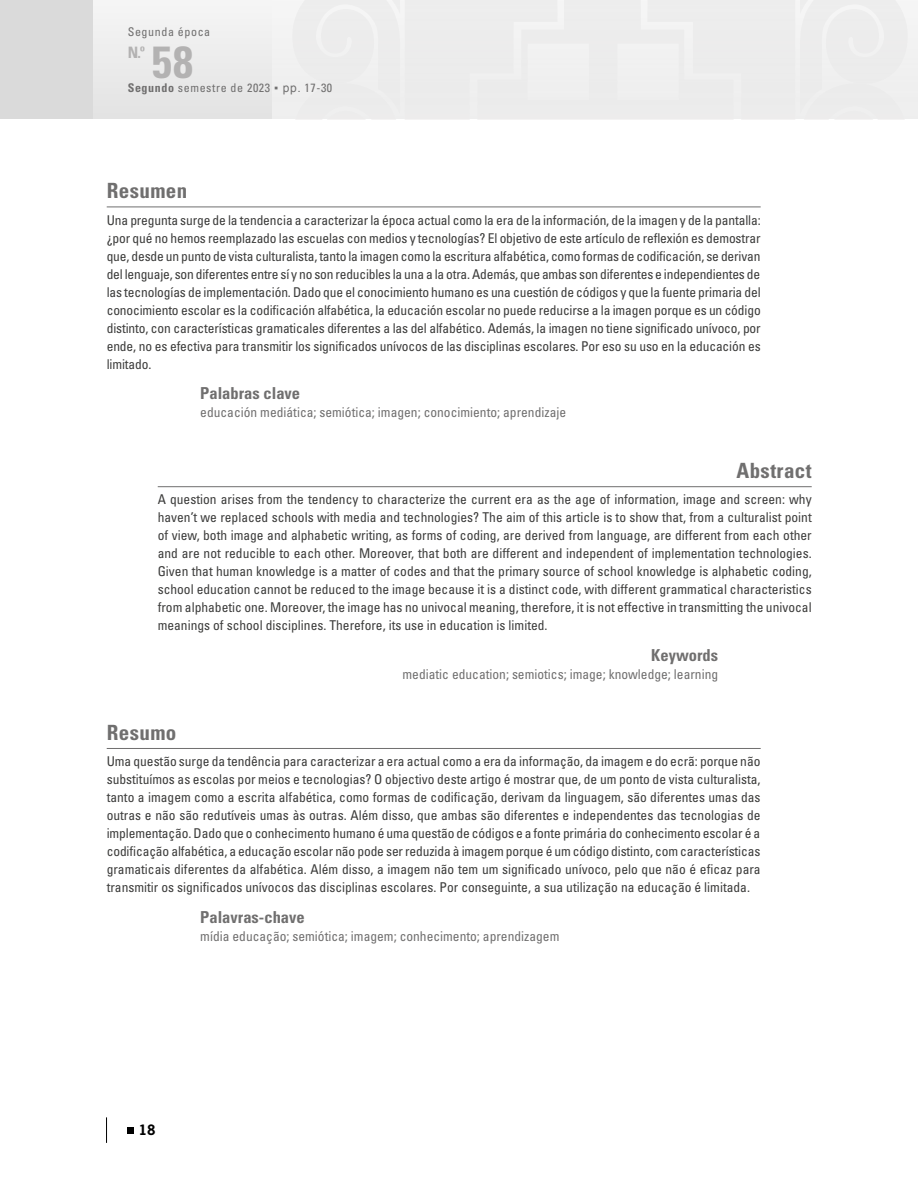
<style>
.page{position:relative;width:918px;height:1188px;background:#fff}
.page>*{position:absolute;margin:0;border:0;box-sizing:border-box;transform-origin:0 0}
.t1{font:700 condensed 45px "Univers LT Std";color:#b3b2b2}
.Abstract_T{font:700 condensed 21px "Univers LT Std";letter-spacing:.02em;color:#706f6f}
.ResumenT{font:700 condensed 21px "Univers LT Std";letter-spacing:.02em;color:#706f6f}
.Resumo_T{font:700 condensed 21px "Univers LT Std";letter-spacing:.02em;color:#706f6f}
.Palavras-chave_T{font:700 condensed 16.5px "Univers LT Std";color:#706f6f}
.PalabrasC_EspT{font:700 condensed 16.5px "Univers LT Std";color:#706f6f}
.Keywords_T{font:700 condensed 16.5px "Univers LT Std";color:#706f6f}
.t2{font:700 condensed 15.75px "Univers LT Std";color:#b3b2b2}
.ResumenTx{font:condensed 13.5px/18px "Univers LT Std";letter-spacing:-.01em;color:#3c3c3b;text-align:justify}
.Resumo_Tx{font:condensed 13.5px/18px "Univers LT Std";color:#3c3c3b;text-align:justify}
.Abstract_Tx{font:condensed 13.5px/18px "Univers LT Std";color:#3c3c3b;text-align:justify}
.palabras_EspaTX{font:condensed 13.5px "Univers LT Std";color:#706f6f}
.Palavras-chave_Tx{font:condensed 13.5px "Univers LT Std";color:#706f6f}
.Keyword_Tx{font:condensed 13.5px "Univers LT Std";color:#706f6f}
.t3{font:700 13.5px "News Gothic Std";color:#000}
.t4{font:condensed 12px "Univers LT Std";letter-spacing:.05em;color:#706f6f}
.s1{font-weight:700}
.s2{font-family:"Arial";font-stretch:normal}
</style>
<div class="page">
<div style="left:94px;top:0;width:824px;height:119px;background:#edecec"></div>
<svg style="left:128px;top:1128px;width:6px;height:6px"></svg>
<svg style="left:106px;top:1117px;width:1px;height:26px"></svg>
<div style="left:0;top:0;width:93px;height:119px;background:#dadada"></div>
<hr style="left:107px;top:207px;width:654px;height:1px;background:#706f6f">
<hr style="left:158px;top:486px;width:654px;height:1px;background:#706f6f">
<hr style="left:107px;top:748px;width:654px;height:1px;background:#706f6f">
<p class="t4" style="left:128px;top:24px;width:84px">Segunda época</p>
<p class="t2" style="left:128px;top:43px;width:19px">N.º</p>
<h1 class="t1" style="left:152px;top:34px;width:43px">58</h1>
<p class="t4" style="left:128px;top:80px;width:206px"><span class="s1">Segundo</span> semestre de 2023 <span class="s2">▪ pp.</span> 17-30</p>
<p class="ResumenT" style="left:107px;top:178px;width:82px">Resumen</p>
<p class="ResumenTx" style="left:107px;top:211px;width:656px">Una pregunta surge de la tendencia a caracterizar la época actual como la era de la información, de la imagen y de la pantalla: ¿por qué no hemos reemplazado las escuelas con medios y tecnologías? El objetivo de este artículo de reflexión es demostrar que, desde un punto de vista culturalista, tanto la imagen como la escritura alfabética, como formas de codificación, se derivan del lenguaje, son diferentes entre sí y no son reducibles la una a la otra. Además, que ambas son diferentes e independientes de las tecnologías de implementación. Dado que el conocimiento humano es una cuestión de códigos y que la fuente primaria del conocimiento escolar es la codificación alfabética, la educación escolar no puede reducirse a la imagen porque es un código distinto, con características gramaticales diferentes a las del alfabético. Además, la imagen no tiene significado unívoco, por ende, no es efectiva para transmitir los significados unívocos de las disciplinas escolares. Por eso su uso en la educación es limitado.</p>
<p class="PalabrasC_EspT" style="left:200px;top:383px;width:101px">Palabras clave</p>
<p class="palabras_EspaTX" style="left:200px;top:404px;width:367px">educación mediática; semiótica; imagen; conocimiento; aprendizaje</p>
<p class="Abstract_T" style="left:736px;top:457px;width:77px">Abstract</p>
<p class="Abstract_Tx" style="left:158px;top:490px;width:656px">A question arises from the tendency to characterize the current era as the age of information, image and screen: why haven’t we replaced schools with media and technologies? The aim of this article is to show that, from a culturalist point of view, both image and alphabetic writing, as forms of coding, are derived from language, are different from each other and are not reducible to each other. Moreover, that both are different and independent of implementation technologies.<br>Given that human knowledge is a matter of codes and that the primary source of school knowledge is alphabetic coding, school education cannot be reduced to the image because it is a distinct code, with different grammatical characteristics from alphabetic one. Moreover, the image has no univocal meaning, therefore, it is not effective in transmitting the univocal meanings of school disciplines. Therefore, its use in education is limited.</p>
<p class="Keywords_T" style="left:651px;top:645px;width:68px">Keywords</p>
<p class="Keyword_Tx" style="left:403px;top:666px;width:317px">mediatic education; semiotics; image; knowledge; learning</p>
<p class="Resumo_T" style="left:107px;top:719px;width:71px">Resumo</p>
<p class="Resumo_Tx" style="left:107px;top:752px;width:655px">Uma questão surge da tendência para caracterizar a era actual como a era da informação, da imagem e do ecrã: porque não substituímos as escolas por meios e tecnologias? O objectivo deste artigo é mostrar que, de um ponto de vista culturalista, tanto a imagem como a escrita alfabética, como formas de codificação, derivam da linguagem, são diferentes umas das outras e não são redutíveis umas às outras. Além disso, que ambas são diferentes e independentes das tecnologias de implementação. Dado que o conhecimento humano é uma questão de códigos e a fonte primária do conhecimento escolar é a codificação alfabética, a educação escolar não pode ser reduzida à imagem porque é um código distinto, com características gramaticais diferentes da alfabética. Além disso, a imagem não tem um significado unívoco, pelo que não é eficaz para transmitir os significados unívocos das disciplinas escolares. Por conseguinte, a sua utilização na educação é limitada.</p>
<p class="Palavras-chave_T" style="left:200px;top:907px;width:106px">Palavras-chave</p>
<p class="Palavras-chave_Tx" style="left:200px;top:928px;width:361px">mídia educação; semiótica; imagem; conhecimento; aprendizagem</p>
<p class="t3" style="left:139px;top:1121px;width:18px">18</p>
</div>
